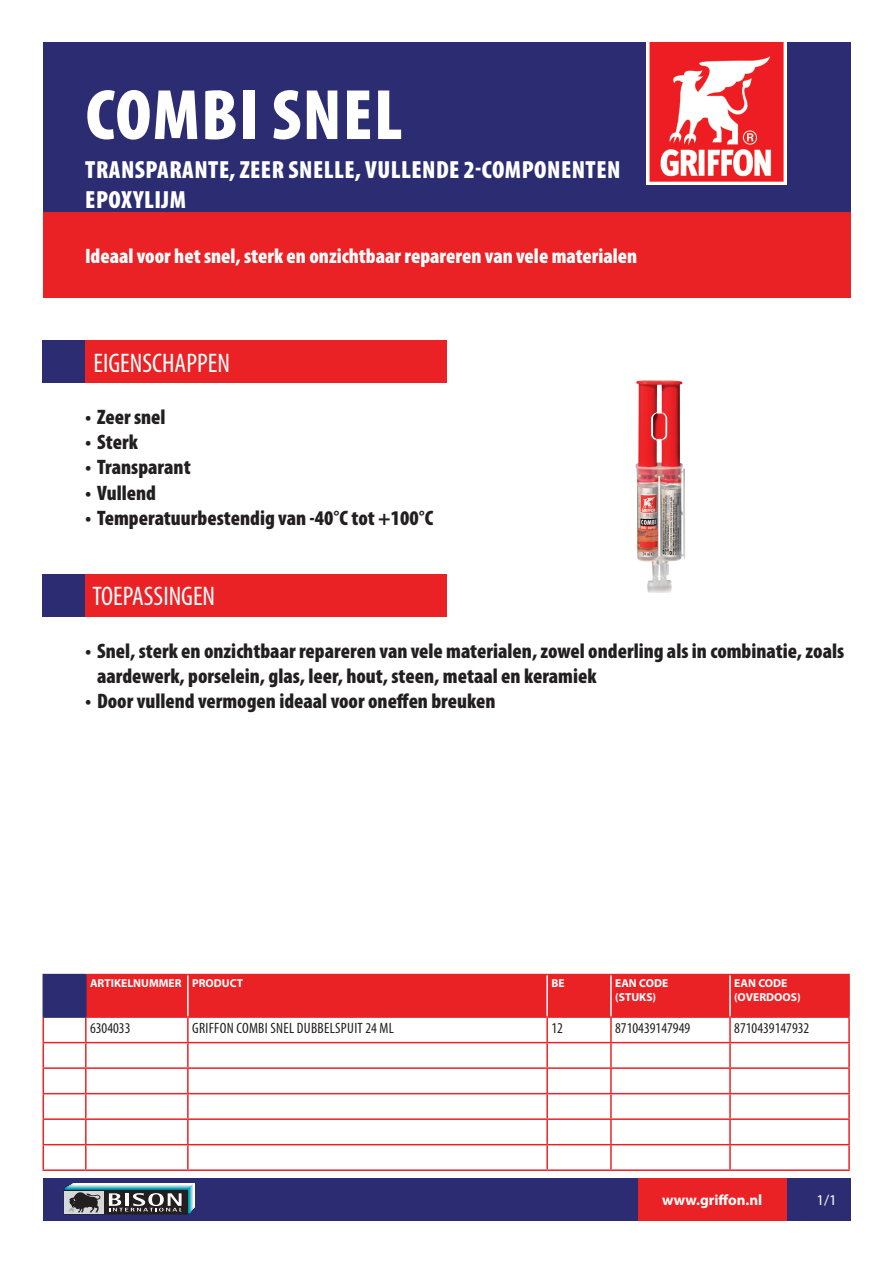
<style>
.page{position:relative;width:893px;height:1263px;background:#fff}
.page>*{position:absolute;margin:0;border:0;box-sizing:border-box;transform-origin:0 0}
.t1{font:900 condensed 72px "Myriad Pro";letter-spacing:.02em;color:#fff}
.t2{font:condensed 27px "Myriad Pro";color:#fff}
.t3{font:900 condensed 24.9px/29.8px "Myriad Pro";letter-spacing:.02em;color:#fff}
.t4{font:900 condensed 21px/25.2px "Myriad Pro";color:#231f20}
.t5{font:900 condensed 21px "Myriad Pro";color:#fff}
.t6{font:condensed 15px "Myriad Pro";color:#231f20}
.t7{font:condensed 15px "Myriad Pro";letter-spacing:.02em;color:#231f20}
.t8{font:700 15px "Myriad Pro";color:#fff}
.t9{font:15px "Myriad Pro";color:#fff}
.t10{font:700 11.55px/13.8px "Myriad Pro";color:#fff}
</style>
<div class="page">
<div style="left:43px;top:43px;width:807px;height:170px;background:#2b2c72"></div>
<img style="left:646px;top:43px;width:141px;height:141px">
<div style="left:43px;top:1178px;width:807px;height:42px;background:#2b2c72"></div>
<div style="left:64px;top:1190px;width:124px;height:24px;background:#231f20"></div>
<div style="left:65px;top:1191px;width:39px;height:22px;background:#d5d7d8"></div>
<svg style="left:109px;top:1193px;width:73px;height:18px"></svg>
<svg style="left:68px;top:1192px;width:33px;height:20px"></svg>
<hr style="left:65px;top:1188px;width:125px;height:1px;background:#00a5b5">
<hr style="left:66px;top:1188px;width:124px;height:1px;background:#00adbd">
<hr style="left:67px;top:1187px;width:124px;height:1px;background:#1cb6c5">
<hr style="left:68px;top:1187px;width:123px;height:1px;background:#48bdcb">
<hr style="left:68px;top:1186px;width:123px;height:1px;background:#57c1cc">
<hr style="left:69px;top:1186px;width:123px;height:1px;background:#7dccd6">
<hr style="left:70px;top:1186px;width:122px;height:1px;background:#8ad0da">
<hr style="left:70px;top:1185px;width:123px;height:1px;background:#a0d7e0">
<hr style="left:71px;top:1185px;width:122px;height:1px;background:#c1e4ea">
<hr style="left:72px;top:1185px;width:121px;height:1px;background:#c5e6eb">
<hr style="left:72px;top:1184px;width:122px;height:1px;background:#e2f3f6">
<hr style="left:73px;top:1184px;width:121px;height:1px;background:#fff">
<svg style="left:189px;top:1184px;width:6px;height:29px"></svg>
<div style="left:638px;top:1178px;width:149px;height:42px;background:#eb2225"></div>
<div style="left:43px;top:213px;width:807px;height:85px;background:#eb2225"></div>
<div style="left:43px;top:974px;width:43px;height:43px;background:#2b2c72"></div>
<div style="left:87px;top:975px;width:761px;height:41px;background:#eb2225"></div>
<hr style="left:87px;top:974px;width:101px;height:1px;background:#eb2225">
<hr style="left:87px;top:1016px;width:101px;height:2px;background:#eb2225">
<hr style="left:85px;top:1018px;width:2px;height:24px;background:#eb2225">
<hr style="left:187px;top:1018px;width:2px;height:24px;background:#eb2225">
<hr style="left:546px;top:1018px;width:2px;height:24px;background:#eb2225">
<hr style="left:610px;top:1018px;width:2px;height:24px;background:#eb2225">
<hr style="left:729px;top:1018px;width:2px;height:24px;background:#eb2225">
<hr style="left:848px;top:1018px;width:2px;height:24px;background:#eb2225">
<hr style="left:43px;top:1042px;width:43px;height:1px;background:#eb2225">
<hr style="left:86px;top:1042px;width:102px;height:1px;background:#eb2225">
<hr style="left:85px;top:1043px;width:2px;height:24px;background:#eb2225">
<hr style="left:188px;top:1042px;width:359px;height:1px;background:#eb2225">
<hr style="left:187px;top:1043px;width:2px;height:24px;background:#eb2225">
<hr style="left:547px;top:1042px;width:64px;height:1px;background:#eb2225">
<hr style="left:546px;top:1043px;width:2px;height:24px;background:#eb2225">
<hr style="left:611px;top:1042px;width:119px;height:1px;background:#eb2225">
<hr style="left:610px;top:1043px;width:2px;height:24px;background:#eb2225">
<hr style="left:730px;top:1042px;width:120px;height:1px;background:#eb2225">
<hr style="left:729px;top:1043px;width:2px;height:24px;background:#eb2225">
<hr style="left:848px;top:1043px;width:2px;height:24px;background:#eb2225">
<hr style="left:43px;top:1067px;width:43px;height:2px;background:#eb2225">
<hr style="left:86px;top:1067px;width:102px;height:2px;background:#eb2225">
<hr style="left:85px;top:1069px;width:2px;height:24px;background:#eb2225">
<hr style="left:188px;top:1067px;width:359px;height:2px;background:#eb2225">
<hr style="left:187px;top:1069px;width:2px;height:24px;background:#eb2225">
<hr style="left:547px;top:1067px;width:64px;height:2px;background:#eb2225">
<hr style="left:546px;top:1069px;width:2px;height:24px;background:#eb2225">
<hr style="left:611px;top:1067px;width:119px;height:2px;background:#eb2225">
<hr style="left:610px;top:1069px;width:2px;height:24px;background:#eb2225">
<hr style="left:730px;top:1067px;width:120px;height:2px;background:#eb2225">
<hr style="left:729px;top:1069px;width:2px;height:24px;background:#eb2225">
<hr style="left:848px;top:1069px;width:2px;height:24px;background:#eb2225">
<hr style="left:43px;top:1093px;width:43px;height:1px;background:#eb2225">
<hr style="left:86px;top:1093px;width:102px;height:1px;background:#eb2225">
<hr style="left:85px;top:1094px;width:2px;height:24px;background:#eb2225">
<hr style="left:188px;top:1093px;width:359px;height:1px;background:#eb2225">
<hr style="left:187px;top:1094px;width:2px;height:24px;background:#eb2225">
<hr style="left:547px;top:1093px;width:64px;height:1px;background:#eb2225">
<hr style="left:546px;top:1094px;width:2px;height:24px;background:#eb2225">
<hr style="left:611px;top:1093px;width:119px;height:1px;background:#eb2225">
<hr style="left:610px;top:1094px;width:2px;height:24px;background:#eb2225">
<hr style="left:730px;top:1093px;width:120px;height:1px;background:#eb2225">
<hr style="left:729px;top:1094px;width:2px;height:24px;background:#eb2225">
<hr style="left:848px;top:1094px;width:2px;height:24px;background:#eb2225">
<hr style="left:43px;top:1118px;width:43px;height:2px;background:#eb2225">
<hr style="left:86px;top:1118px;width:102px;height:2px;background:#eb2225">
<hr style="left:85px;top:1120px;width:2px;height:24px;background:#eb2225">
<hr style="left:188px;top:1118px;width:359px;height:2px;background:#eb2225">
<hr style="left:187px;top:1120px;width:2px;height:24px;background:#eb2225">
<hr style="left:547px;top:1118px;width:64px;height:2px;background:#eb2225">
<hr style="left:546px;top:1120px;width:2px;height:24px;background:#eb2225">
<hr style="left:611px;top:1118px;width:119px;height:2px;background:#eb2225">
<hr style="left:610px;top:1120px;width:2px;height:24px;background:#eb2225">
<hr style="left:730px;top:1118px;width:120px;height:2px;background:#eb2225">
<hr style="left:729px;top:1120px;width:2px;height:24px;background:#eb2225">
<hr style="left:848px;top:1120px;width:2px;height:24px;background:#eb2225">
<hr style="left:43px;top:1144px;width:43px;height:1px;background:#eb2225">
<svg style="left:43px;top:1018px;width:1px;height:151px"></svg>
<hr style="left:86px;top:1144px;width:102px;height:1px;background:#eb2225">
<hr style="left:85px;top:1145px;width:2px;height:24px;background:#eb2225">
<hr style="left:188px;top:1144px;width:359px;height:1px;background:#eb2225">
<hr style="left:187px;top:1145px;width:2px;height:24px;background:#eb2225">
<hr style="left:547px;top:1144px;width:64px;height:1px;background:#eb2225">
<hr style="left:546px;top:1145px;width:2px;height:24px;background:#eb2225">
<hr style="left:611px;top:1144px;width:119px;height:1px;background:#eb2225">
<hr style="left:610px;top:1145px;width:2px;height:24px;background:#eb2225">
<hr style="left:730px;top:1144px;width:120px;height:1px;background:#eb2225">
<hr style="left:729px;top:1145px;width:2px;height:24px;background:#eb2225">
<hr style="left:848px;top:1145px;width:2px;height:24px;background:#eb2225">
<hr style="left:43px;top:1169px;width:43px;height:2px;background:#eb2225">
<hr style="left:86px;top:1169px;width:102px;height:2px;background:#eb2225">
<hr style="left:188px;top:1169px;width:359px;height:2px;background:#eb2225">
<hr style="left:547px;top:1169px;width:64px;height:2px;background:#eb2225">
<hr style="left:611px;top:1169px;width:119px;height:2px;background:#eb2225">
<hr style="left:730px;top:1169px;width:120px;height:2px;background:#eb2225">
<hr style="left:43px;top:974px;width:44px;height:1px;background:#2b2c72">
<hr style="left:85px;top:975px;width:2px;height:41px;background:#2b2c72">
<hr style="left:43px;top:1016px;width:44px;height:2px;background:#2b2c72">
<hr style="left:188px;top:974px;width:359px;height:1px;background:#eb2225">
<hr style="left:188px;top:1016px;width:359px;height:2px;background:#eb2225">
<hr style="left:187px;top:975px;width:2px;height:41px;background:#fff">
<hr style="left:547px;top:974px;width:64px;height:1px;background:#eb2225">
<hr style="left:547px;top:1016px;width:64px;height:2px;background:#eb2225">
<hr style="left:546px;top:975px;width:2px;height:41px;background:#fff">
<hr style="left:611px;top:974px;width:119px;height:1px;background:#eb2225">
<hr style="left:611px;top:1016px;width:119px;height:2px;background:#eb2225">
<hr style="left:610px;top:975px;width:2px;height:41px;background:#fff">
<hr style="left:730px;top:974px;width:120px;height:1px;background:#eb2225">
<hr style="left:848px;top:975px;width:2px;height:41px;background:#eb2225">
<hr style="left:730px;top:1016px;width:120px;height:2px;background:#eb2225">
<hr style="left:729px;top:975px;width:2px;height:41px;background:#fff">
<div style="left:85px;top:574px;width:361px;height:43px;background:#eb2225"></div>
<div style="left:43px;top:574px;width:42px;height:43px;background:#2b2c72"></div>
<img style="left:635px;top:380px;width:50px;height:213px">
<div style="left:85px;top:340px;width:361px;height:43px;background:#eb2225"></div>
<div style="left:43px;top:340px;width:42px;height:43px;background:#2b2c72"></div>
<h1 class="t1" style="left:86px;top:69px;width:318px">Combi Snel</h1>
<p class="t3" style="left:85px;top:154px;width:537px">Transparante, zeer snelle, vullende 2-componenten epoxylijm</p>
<p class="t5" style="left:85px;top:243px;width:554px">Ideaal voor het snel, sterk en onzichtbaar repareren van vele materialen</p>
<p class="t2" style="left:94px;top:346px;width:104px">EIGENSCHAPPEN</p>
<p class="t4" style="left:85px;top:404px;width:82px">• Zeer snel</p>
<p class="t4" style="left:85px;top:429px;width:54px">• Sterk</p>
<p class="t4" style="left:85px;top:454px;width:107px">• Transparant</p>
<p class="t4" style="left:85px;top:479px;width:72px">• Vullend</p>
<p class="t4" style="left:85px;top:505px;width:349px">• Temperatuurbestendig van -40°C tot +100°C</p>
<p class="t2" style="left:93px;top:580px;width:111px">TOEPASSINGEN</p>
<p class="t4" style="left:97px;top:638px;width:749px;text-indent:-12px">• Snel, sterk en onzichtbaar repareren van vele materialen, zowel onderling als in combinatie, zoals aardewerk, porselein, glas, leer, hout, steen, metaal en keramiek</p>
<p class="t4" style="left:85px;top:688px;width:412px">• Door vullend vermogen ideaal voor oneffen breuken</p>
<p class="t10" style="left:90px;top:976px;width:155px">ARTIKELNUMMER PRODUCT</p>
<p class="t10" style="left:551px;top:976px;width:15px">BE</p>
<p class="t10" style="left:615px;top:976px;width:55px">EAN CODE (STUKS)</p>
<p class="t10" style="left:734px;top:976px;width:68px">EAN CODE (OVERDOOS)</p>
<p class="t6" style="left:90px;top:1018px;width:42px">6304033</p>
<p class="t7" style="left:192px;top:1018px;width:203px">GRIFFON COMBI SNEL DUBBELSPUIT 24 ML</p>
<p class="t6" style="left:551px;top:1018px;width:13px">12</p>
<p class="t6" style="left:615px;top:1018px;width:77px">8710439147949</p>
<p class="t6" style="left:734px;top:1018px;width:77px">8710439147932</p>
<p class="t8" style="left:662px;top:1190px;width:102px">www.griffon.nl</p>
<p class="t9" style="left:816px;top:1190px;width:22px">1/1</p>
</div>
